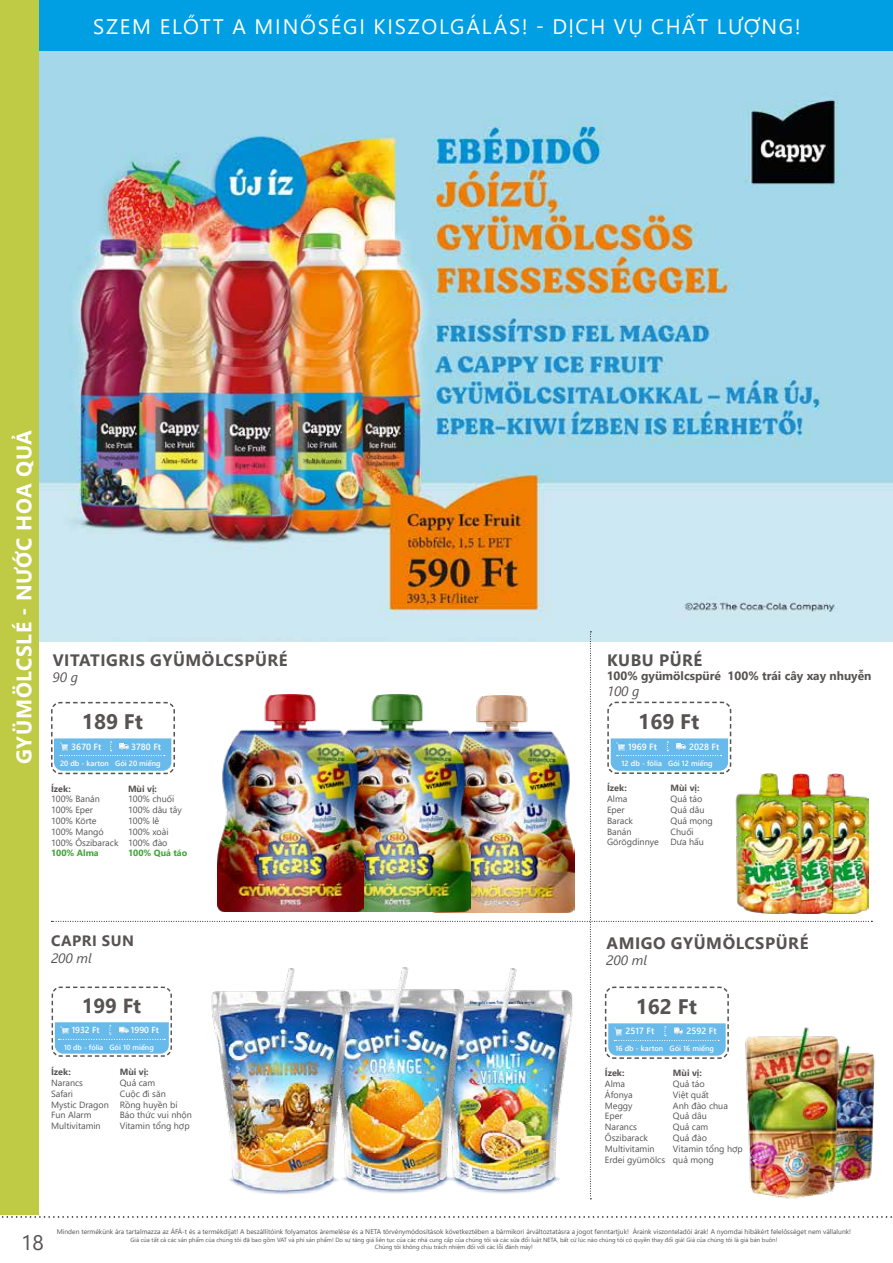
<style>
.page{position:relative;width:893px;height:1263px;background:#fff}
.page>*{position:absolute;margin:0;border:0;box-sizing:border-box;transform-origin:0 0}
.t1{font:21px "Segoe UI";letter-spacing:.085em;color:#fff}
.t2{font:700 21px "Segoe UI";letter-spacing:.035em;color:#fff}
.t3{font:700 21px "Segoe UI";color:#565352}
.t4{font:21px "Segoe UI";color:#565352}
.t5{font:700 20.4px "Segoe UI";color:#565352}
.t6{font:700 16.5px "Segoe UI";letter-spacing:.035em;color:#565352}
.t7{font:700 15px "Segoe UI";letter-spacing:.035em;color:#565352}
.t8{font:italic 13.5px "Segoe UI";color:#565352}
.t9{font:700 12px "Segoe UI";color:#565352}
.t10{font:9px/10.8px "Segoe UI";color:#565352}
.t11{font:700 9px "Segoe UI";color:#565352}
.t12{font:600 9px "Segoe UI";color:#fff}
.t13{font:700 9px "Segoe UI";color:#3fa535}
.t14{font:600 8.7px "Segoe UI";color:#fff}
.t15{font:600 7.5px "Segoe UI";color:#fff}
.t16{font:600 7.35px "Segoe UI";color:#fff}
.t17{font:6.75px "Segoe UI";color:#565352}
.t18{font:6px "Segoe UI";color:#565352}
.s1{font-size:7.5px}
</style>
<div class="page">
<div style="left:0;top:0;width:893px;height:50px;background:#009fe3"></div>
<svg style="left:2px;top:1216px;width:890px;height:2px"></svg>
<img style="left:38px;top:51px;width:855px;height:590px">
<img style="left:872px;top:1054px;width:3px;height:102px">
<img style="left:50px;top:631px;width:822px;height:568px">
<img style="left:471px;top:696px;width:104px;height:216px">
<img style="left:363px;top:695px;width:108px;height:217px">
<img style="left:217px;top:695px;width:146px;height:217px">
<img style="left:502px;top:963px;width:78px;height:236px">
<img style="left:386px;top:963px;width:116px;height:236px">
<img style="left:180px;top:963px;width:206px;height:236px">
<div style="left:0;top:0;width:38px;height:1215px;background:#bfca45"></div>
<h1 class="t1" style="left:93px;top:7px;width:709px">SZEM ELŐTT A MINŐSÉGI KISZOLGÁLÁS! - DỊCH VỤ CHẤT LƯỢNG!</h1>
<h1 class="t2" style="left:4px;top:764px;width:336px;rotate:-90deg">GYÜMÖLCSLÉ - NƯỚC HOA QUẢ</h1>
<h3 class="t6" style="left:53px;top:644px;width:236px">VITATIGRIS GYÜMÖLCSPÜRÉ</h3>
<h3 class="t8" style="left:52px;top:664px;width:27px">90 g</h3>
<h1 class="t3" style="left:82px;top:702px;width:63px">189 Ft</h1>
<p class="t12" style="left:71px;top:738px;width:32px">3670 Ft</p>
<p class="t12" style="left:131px;top:738px;width:32px">3780 Ft</p>
<p class="t15" style="left:60px;top:756px;width:102px">20 db - karton Gói 20 miếng</p>
<p class="t11" style="left:51px;top:780px;width:21px">Ízek:</p>
<p class="t10" style="left:51px;top:793px;width:69px">100% Banán<br>100% Eper<br>100% Körte<br>100% Mangó<br>100% Őszibarack</p>
<p class="t13" style="left:51px;top:845px;width:49px">100% Alma</p>
<p class="t11" style="left:128px;top:780px;width:30px">Mùi vị:</p>
<p class="t10" style="left:128px;top:793px;width:55px">100% chuối<br>100% dâu tây<br>100% lê<br>100% xoài<br>100% đào</p>
<p class="t13" style="left:128px;top:845px;width:61px">100% Quả táo</p>
<h3 class="t7" style="left:51px;top:927px;width:84px">CAPRI SUN</h3>
<h3 class="t8" style="left:51px;top:945px;width:42px">200 ml</h3>
<h2 class="t5" style="left:82px;top:986px;width:61px">199 Ft</h2>
<p class="t14" style="left:72px;top:1022px;width:30px">1932 Ft</p>
<p class="t14" style="left:131px;top:1022px;width:30px">1990 Ft</p>
<p class="t16" style="left:64px;top:1040px;width:91px">10 db - fólia <span class="s1">Gói 10 miếng</span></p>
<p class="t11" style="left:51px;top:1063px;width:21px">Ízek:</p>
<p class="t10" style="left:51px;top:1076px;width:59px">Narancs<br>Safari<br>Mystic Dragon<br>Fun Alarm<br>Multivitamin</p>
<p class="t11" style="left:120px;top:1063px;width:30px">Mùi vị:</p>
<p class="t10" style="left:120px;top:1076px;width:74px">Quả cam<br>Cuộc đi săn<br>Rồng huyền bí<br>Báo thức vui nhộn<br>Vitamin tổng hợp</p>
<h3 class="t6" style="left:607px;top:644px;width:97px">KUBU PÜRÉ</h3>
<h3 class="t9" style="left:607px;top:665px;width:266px">100% gyümölcspüré 100% trái cây xay nhuyễn</h3>
<h3 class="t8" style="left:607px;top:679px;width:34px">100 g</h3>
<h1 class="t3" style="left:638px;top:702px;width:63px">169 Ft</h1>
<p class="t12" style="left:628px;top:738px;width:30px">1969 Ft</p>
<p class="t12" style="left:689px;top:738px;width:32px">2028 Ft</p>
<p class="t15" style="left:622px;top:756px;width:92px">12 db - fólia Gói 12 miếng</p>
<p class="t11" style="left:607px;top:780px;width:21px">Ízek:</p>
<p class="t10" style="left:607px;top:793px;width:53px">Alma<br>Eper<br>Barack<br>Banán<br>Görögdinnye</p>
<p class="t11" style="left:671px;top:780px;width:30px">Mùi vị:</p>
<p class="t10" style="left:671px;top:793px;width:44px">Quả táo<br>Quả dâu<br>Quả mọng<br>Chuối<br>Dưa hấu</p>
<h3 class="t6" style="left:607px;top:927px;width:203px">AMIGO GYÜMÖLCSPÜRÉ</h3>
<h3 class="t8" style="left:606px;top:947px;width:42px">200 ml</h3>
<h1 class="t3" style="left:636px;top:986px;width:63px">162 Ft</h1>
<p class="t12" style="left:626px;top:1023px;width:30px">2517 Ft</p>
<p class="t12" style="left:686px;top:1023px;width:32px">2592 Ft</p>
<p class="t15" style="left:615px;top:1041px;width:100px">16 db - karton Gói 16 miếng</p>
<p class="t11" style="left:605px;top:1064px;width:21px">Ízek:</p>
<p class="t10" style="left:605px;top:1078px;width:62px">Alma<br>Áfonya<br>Meggy<br>Eper<br>Narancs<br>Őszibarack<br>Multivitamin<br>Erdei gyümölcs</p>
<p class="t11" style="left:673px;top:1064px;width:30px">Mùi vị:</p>
<p class="t10" style="left:673px;top:1078px;width:71px">Quả táo<br>Việt quất<br>Anh đào chua<br>Quả dâu<br>Quả cam<br>Quả đào<br>Vitamin tổng hợp quả mọng</p>
<p class="t17" style="left:57px;top:1226px;width:796px">Minden termékünk ára tartalmazza az ÁFÁ-t és a termékdíjat! A beszállítóink folyamatos áremelése és a NETA törvénymódosítások következtében a bármikori árváltoztatásra a jogot fenntartjuk! Áraink viszonteladói árak! A nyomdai hibákért felelősséget nem vállalunk!</p>
<p class="t18" style="left:131px;top:1234px;width:648px">Giá của tất cả các sản phẩm của chúng tôi đã bao gồm VAT và phí sản phẩm! Do sự tăng giá liên tục của các nhà cung cấp của chúng tôi và các sửa đổi luật NETA, bất cứ lúc nào chúng tôi có quyền thay đổi giá! Giá của chúng tôi là giá bán buôn!</p>
<h1 class="t4" style="left:21px;top:1222px;width:24px">18</h1>
<p class="t18" style="left:375px;top:1241px;width:159px">Chúng tôi không chịu trách nhiệm đối với các lỗi đánh máy!</p>
</div>
